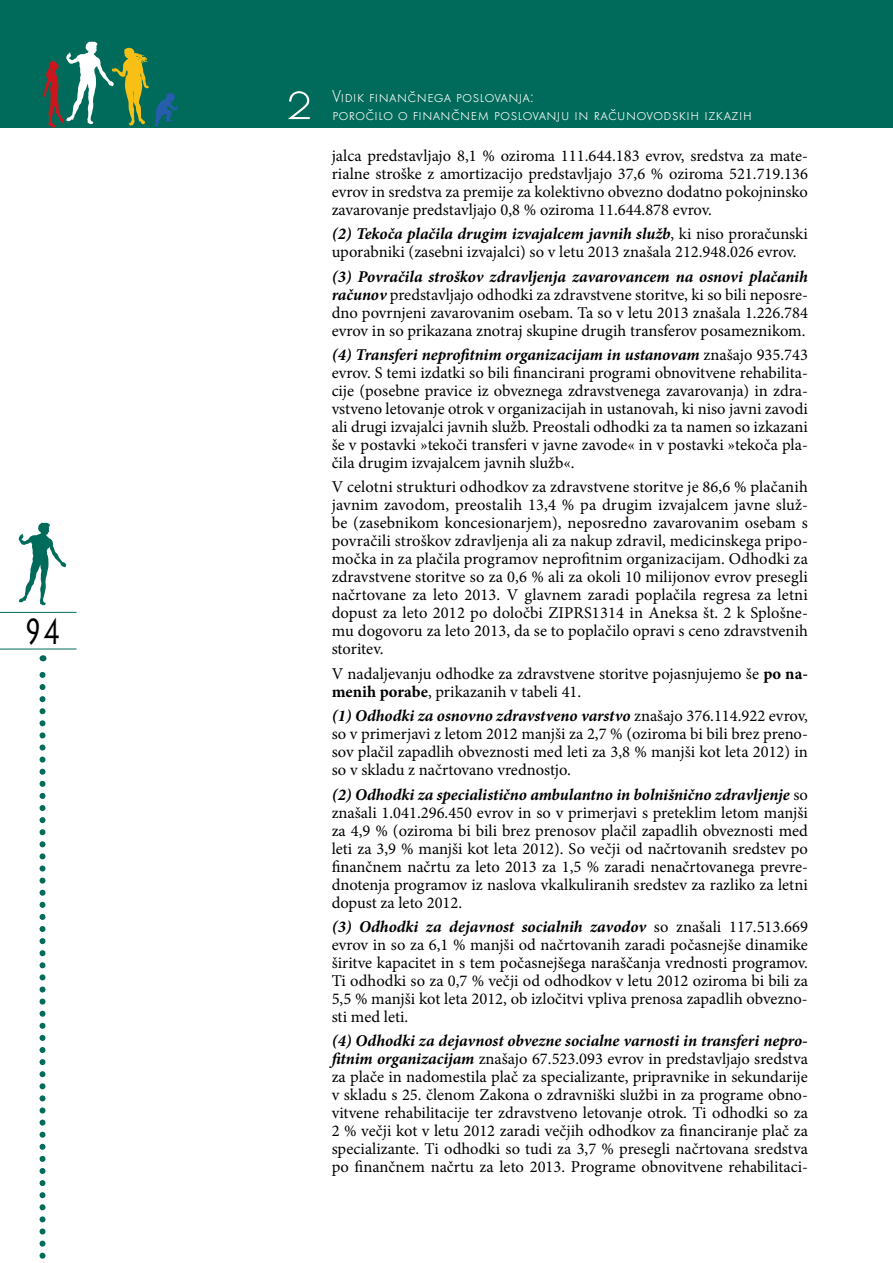
<style>
.page{position:relative;width:893px;height:1263px;background:#fff}
.page>*{position:absolute;margin:0;border:0;box-sizing:border-box;transform-origin:0 0}
.t1{font:54px "Futura SCTEE Ligh";color:#fff}
.t2{font:36px "Lithos Pro";color:#000;scale:.75 1}
.t3{font:18px "Futura SCTEE Ligh";color:#fff}
.t4{font:16.5px/18px "Minion Pro";color:#000;text-align:justify}
.s1{font-weight:700;font-style:italic}
.s2{font-weight:700}
</style>
<div class="page">
<div style="left:0;top:0;width:893px;height:128px;background:#006b5a"></div>
<svg style="left:42px;top:42px;width:107px;height:86px"></svg>
<svg style="left:155px;top:93px;width:24px;height:34px"></svg>
<svg style="left:19px;top:523px;width:47px;height:82px"></svg>
<svg style="left:40px;top:655px;width:6px;height:601px"></svg>
<hr style="left:0;top:612px;width:77px;height:1px;background:#006b5a">
<hr style="left:0;top:649px;width:77px;height:1px;background:#006b5a">
<p class="t2" style="left:23px;top:611px;width:52px">94</p>
<h1 class="t1" style="left:284px;top:72px;width:31px">2</h1>
<p class="t3" style="left:332px;top:86px;width:203px">Vidik finančnega poslovanja:</p>
<p class="t3" style="left:332px;top:104px;width:422px">poročilo o finančnem poslovanju in računovodskih izkazih</p>
<p class="t4" style="left:332px;top:147px;width:478px">jalca predstavljajo 8,1 % oziroma 111.644.183 evrov, sredstva za mate&shy;rialne stroške z amortizacijo predstavljajo 37,6 % oziroma 521.719.136 evrov in sredstva za premije za kolektivno obvezno dodatno pokojninsko zavarovanje predstavljajo 0,8 % oziroma 11.644.878 evrov.</p>
<p class="t4" style="left:332px;top:225px;width:478px"><span class="s1">(2) Tekoča plačila drugim izvajalcem javnih služb</span>, ki niso proračunski uporabniki (zasebni izvajalci) so v letu 2013 znašala 212.948.026 evrov.</p>
<p class="t4" style="left:332px;top:267px;width:478px"><span class="s1">(3) Povračila stroškov zdravljenja zavarovancem na osnovi plačanih računov</span> predstavljajo odhodki za zdravstvene storitve, ki so bili neposre&shy;dno povrnjeni zavarovanim osebam. Ta so v letu 2013 znašala 1.226.784 evrov in so prikazana znotraj skupine drugih transferov posameznikom.</p>
<p class="t4" style="left:332px;top:346px;width:478px"><span class="s1">(4) Transferi neprofitnim organizacijam in ustanovam</span> znašajo 935.743 evrov. S temi izdatki so bili financirani programi obnovitvene rehabilita&shy;cije (posebne pravice iz obveznega zdravstvenega zavarovanja) in zdra&shy;vstveno letovanje otrok v organizacijah in ustanovah, ki niso javni zavodi ali drugi izvajalci javnih služb. Preostali odhodki za ta namen so izkazani še v postavki »tekoči transferi v javne zavode« in v postavki »tekoča pla&shy;čila drugim izvajalcem javnih služb«.</p>
<p class="t4" style="left:332px;top:478px;width:478px">V celotni strukturi odhodkov za zdravstvene storitve je 86,6 % plačanih javnim zavodom, preostalih 13,4 % pa drugim izvajalcem javne služ&shy;be (zasebnikom koncesionarjem), neposredno zavarovanim osebam s povračili stroškov zdravljenja ali za nakup zdravil, medicinskega pripo&shy;močka in za plačila programov neprofitnim organizacijam. Odhodki za zdravstvene storitve so za 0,6 % ali za okoli 10 milijonov evrov presegli načrtovane za leto 2013. V glavnem zaradi poplačila regresa za letni dopust za leto 2012 po določbi ZIPRS1314 in Aneksa št. 2 k Splošne&shy;mu dogovoru za leto 2013, da se to poplačilo opravi s ceno zdravstvenih storitev.</p>
<p class="t4" style="left:332px;top:665px;width:478px">V nadaljevanju odhodke za zdravstvene storitve pojasnjujemo še <span class="s2">po na&shy;menih porabe</span>, prikazanih v tabeli 41.</p>
<p class="t4" style="left:332px;top:707px;width:478px"><span class="s1">(1) Odhodki za osnovno zdravstveno varstvo</span> znašajo 376.114.922 evrov, so v primerjavi z letom 2012 manjši za 2,7 % (oziroma bi bili brez preno&shy;sov plačil zapadlih obveznosti med leti za 3,8 % manjši kot leta 2012) in so v skladu z načrtovano vrednostjo.</p>
<p class="t4" style="left:332px;top:785px;width:478px"><span class="s1">(2) Odhodki za specialistično ambulantno in bolnišnično zdravljenje</span> so znašali 1.041.296.450 evrov in so v primerjavi s preteklim letom manjši za 4,9 % (oziroma bi bili brez prenosov plačil zapadlih obveznosti med leti za 3,9 % manjši kot leta 2012). So večji od načrtovanih sredstev po finančnem načrtu za leto 2013 za 1,5 % zaradi nenačrtovanega prevre&shy;dnotenja programov iz naslova vkalkuliranih sredstev za razliko za letni dopust za leto 2012.</p>
<p class="t4" style="left:332px;top:918px;width:478px"><span class="s1">(3) Odhodki za dejavnost socialnih zavodov</span> so znašali 117.513.669 evrov in so za 6,1 % manjši od načrtovanih zaradi počasnejše dinamike širitve kapacitet in s tem počasnejšega naraščanja vrednosti programov.<br>Ti odhodki so za 0,7 % večji od odhodkov v letu 2012 oziroma bi bili za 5,5 % manjši kot leta 2012, ob izločitvi vpliva prenosa zapadlih obvezno&shy;sti med leti.</p>
<p class="t4" style="left:332px;top:1032px;width:478px"><span class="s1">(4) Odhodki za dejavnost obvezne socialne varnosti in transferi nepro&shy;fitnim organizacijam</span> znašajo 67.523.093 evrov in predstavljajo sredstva za plače in nadomestila plač za specializante, pripravnike in sekundarije v skladu s 25. členom Zakona o zdravniški službi in za programe obno&shy;vitvene rehabilitacije ter zdravstveno letovanje otrok. Ti odhodki so za 2 % večji kot v letu 2012 zaradi večjih odhodkov za financiranje plač za specializante. Ti odhodki so tudi za 3,7 % presegli načrtovana sredstva po finančnem načrtu za leto 2013. Programe obnovitvene rehabilitaci-</p>
</div>
